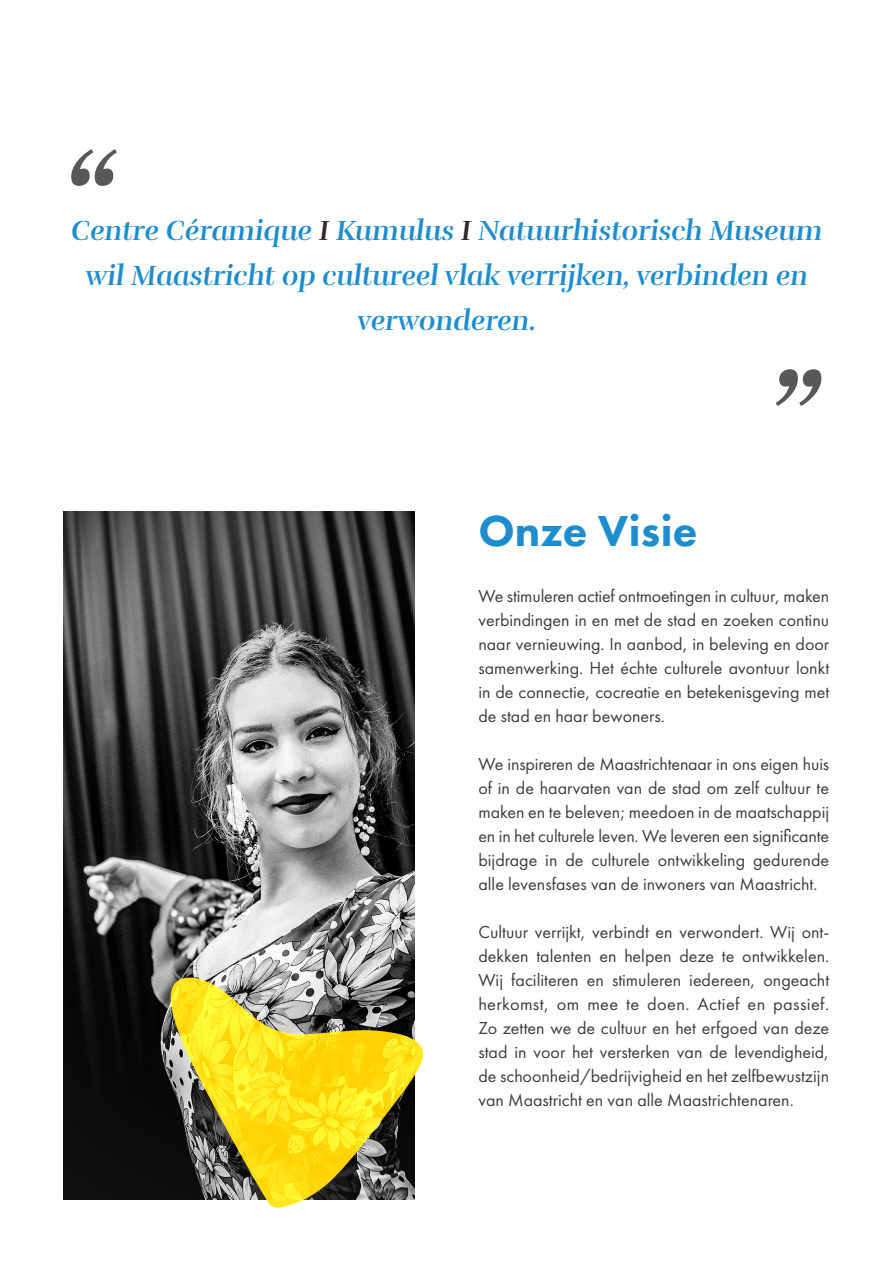
<style>
.page{position:relative;width:893px;height:1263px;background:#fff}
.page>*{position:absolute;margin:0;border:0;box-sizing:border-box;transform-origin:0 0}
.t1{font:135px "Rufina Stencil Bold Italic";color:#57585a}
.t2{font:800 45px "Futura PT";color:#1e8dcd}
.t3{font:28.5px/45px "Rufina Stencil Bold Italic";color:#1e8dcd;text-align:center}
.t4{font:18px/24px "Futura PT";color:#3e3e3f;text-align:justify}
.s1{color:#302a28}
</style>
<div class="page">
<img style="left:64px;top:511px;width:351px;height:688px">
<svg style="left:171px;top:977px;width:252px;height:231px;background:#b6a73d"></svg>
<p class="t1" style="left:61px;top:114px;width:56px">“</p>
<p class="t3" style="left:71px;top:208px;width:753px">Centre Céramique <span class="s1">I</span> Kumulus <span class="s1">I</span> Natuurhistorisch Museum wil Maastricht op cultureel vlak verrijken, verbinden en verwonderen.</p>
<p class="t2" style="left:478px;top:502px;width:221px">Onze Visie</p>
<p class="t1" style="left:832px;top:441px;width:56px;rotate:-180deg">“</p>
<p class="t4" style="left:478px;top:584px;width:352px">We stimuleren actief ontmoetingen in cultuur, maken verbindingen in en met de stad en zoeken continu naar vernieuwing. In aanbod, in beleving en door samenwerking. Het échte culturele avontuur lonkt in de connectie, cocreatie en betekenisgeving met de stad en haar bewoners.</p>
<p class="t4" style="left:478px;top:752px;width:352px">We inspireren de Maastrichtenaar in ons eigen huis of in de haarvaten van de stad om zelf cultuur te maken en te beleven; meedoen in de maatschappij en in het culturele leven. We leveren een significante bijdrage in de culturele ontwikkeling gedurende alle levensfases van de inwoners van Maastricht.</p>
<p class="t4" style="left:478px;top:920px;width:352px">Cultuur verrijkt, verbindt en verwondert. Wij ont&shy;dekken talenten en helpen deze te ontwikkelen.<br>Wij faciliteren en stimuleren iedereen, ongeacht herkomst, om mee te doen. Actief en passief.<br>Zo zetten we de cultuur en het erfgoed van deze stad in voor het versterken van de levendigheid, de schoonheid/bedrijvigheid en het zelfbewustzijn van Maastricht en van alle Maastrichtenaren.</p>
</div>
